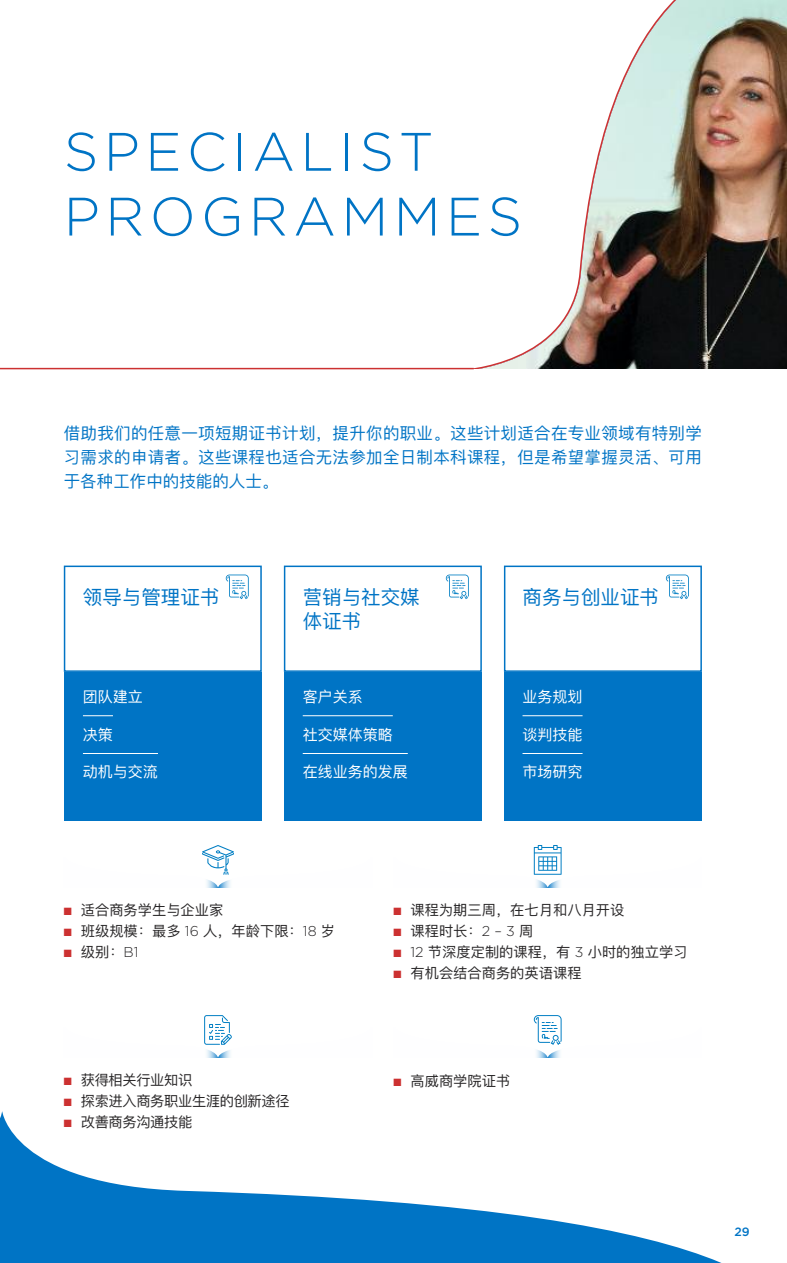
<style>
.page{position:relative;width:787px;height:1263px;background:#fff}
.page>*{position:absolute;margin:0;border:0;box-sizing:border-box;transform-origin:0 0}
.t1{font:300 54px/64.8px "Gotham";letter-spacing:.1em;color:#0074c5}
.t2{font:19.5px/24px "Ping Fang SC";color:#0074c5}
.t3{font:16.5px/24px "Ping Fang SC";letter-spacing:.02em;color:#0074c5;text-align:justify}
.t4{font:15px "Ping Fang SC";color:#fff}
.t5{font:14.25px "Ping Fang SC";color:#272526}
.t6{font:14.25px "Ping Fang SC";letter-spacing:-.025em;color:#272526}
.t7{font:500 12px "Gotham";color:#0074c5}
.s1{color:#cc3131}
.s2{font-family:"Gotham";font-weight:300}
</style>
<div class="page">
<img style="left:460px;top:0;width:327px;height:369px">
<div style="left:64px;top:566px;width:198px;height:106px;border:2px solid #0074c5"></div>
<div style="left:284px;top:566px;width:198px;height:106px;border:2px solid #0074c5"></div>
<div style="left:504px;top:566px;width:198px;height:106px;border:2px solid #0074c5"></div>
<svg style="left:226px;top:574px;width:23px;height:25px"></svg>
<svg style="left:446px;top:574px;width:23px;height:25px"></svg>
<svg style="left:666px;top:574px;width:23px;height:25px"></svg>
<div style="left:64px;top:672px;width:198px;height:149px;background:#0074c5"></div>
<div style="left:284px;top:672px;width:198px;height:149px;background:#0074c5"></div>
<div style="left:504px;top:672px;width:198px;height:149px;background:#0074c5"></div>
<hr style="left:83px;top:715px;width:30px;height:1px;background:#fff">
<hr style="left:83px;top:753px;width:75px;height:1px;background:#fff">
<hr style="left:303px;top:715px;width:90px;height:1px;background:#fff">
<hr style="left:303px;top:753px;width:105px;height:1px;background:#fff">
<hr style="left:522px;top:715px;width:60px;height:1px;background:#fff">
<hr style="left:522px;top:753px;width:60px;height:1px;background:#fff">
<svg style="left:0;top:1111px;width:722px;height:152px"></svg>
<hr style="left:0;top:368px;width:474px;height:1px;background:#cc3131">
<svg style="left:533px;top:845px;width:29px;height:42px"></svg>
<svg style="left:202px;top:845px;width:32px;height:42px"></svg>
<svg style="left:204px;top:1015px;width:28px;height:42px"></svg>
<svg style="left:533px;top:1015px;width:29px;height:42px"></svg>
<h1 class="t1" style="left:64px;top:120px;width:460px">SPECIALIST<br>PROGRAMMES</h1>
<p class="t3" style="left:64px;top:422px;width:639px">借助我们的任意一项短期证书计划，提升你的职业。这些计划适合在专业领域有特别学习需求的申请者。这些课程也适合无法参加全日制本科课程，但是希望掌握灵活、可用于各种工作中的技能的人士。</p>
<h2 class="t2" style="left:83px;top:585px;width:138px">领导与管理证书</h2>
<h2 class="t2" style="left:303px;top:585px;width:118px">营销与社交媒体证书</h2>
<h2 class="t2" style="left:522px;top:585px;width:138px">商务与创业证书</h2>
<p class="t4" style="left:83px;top:687px;width:61px">团队建立</p>
<p class="t4" style="left:83px;top:725px;width:31px">决策</p>
<p class="t4" style="left:83px;top:763px;width:76px">动机与交流</p>
<p class="t4" style="left:303px;top:687px;width:61px">客户关系</p>
<p class="t4" style="left:303px;top:725px;width:91px">社交媒体策略</p>
<p class="t4" style="left:303px;top:763px;width:106px">在线业务的发展</p>
<p class="t4" style="left:522px;top:687px;width:61px">业务规划</p>
<p class="t4" style="left:522px;top:725px;width:61px">谈判技能</p>
<p class="t4" style="left:522px;top:763px;width:61px">市场研究</p>
<p class="t5" style="left:64px;top:901px;width:161px"><span class="s1">■</span> 适合商务学生与企业家</p>
<p class="t5" style="left:64px;top:922px;width:273px"><span class="s1">■</span> 班级规模：最多 <span class="s2">16</span> 人，年龄下限：<span class="s2">18</span> 岁</p>
<p class="t5" style="left:64px;top:943px;width:76px"><span class="s1">■</span> 级别：<span class="s2">B1</span></p>
<p class="t6" style="left:64px;top:1071px;width:130px"><span class="s1">■</span> 获得相关行业知识</p>
<p class="t6" style="left:64px;top:1092px;width:227px"><span class="s1">■</span> 探索进入商务职业生涯的创新途径</p>
<p class="t6" style="left:64px;top:1113px;width:130px"><span class="s1">■</span> 改善商务沟通技能</p>
<p class="t5" style="left:393px;top:901px;width:232px"><span class="s1">■</span> 课程为期三周，在七月和八月开设</p>
<p class="t5" style="left:393px;top:922px;width:141px"><span class="s1">■</span> 课程时长：<span class="s2">2 – 3</span> 周</p>
<p class="t5" style="left:393px;top:943px;width:295px"><span class="s1">■</span> <span class="s2">12</span> 节深度定制的课程，有 <span class="s2">3</span> 小时的独立学习</p>
<p class="t5" style="left:393px;top:964px;width:190px"><span class="s1">■</span> 有机会结合商务的英语课程</p>
<p class="t5" style="left:393px;top:1072px;width:118px"><span class="s1">■</span> 高威商学院证书</p>
<p class="t7" style="left:734px;top:1224px;width:17px">29</p>
</div>
